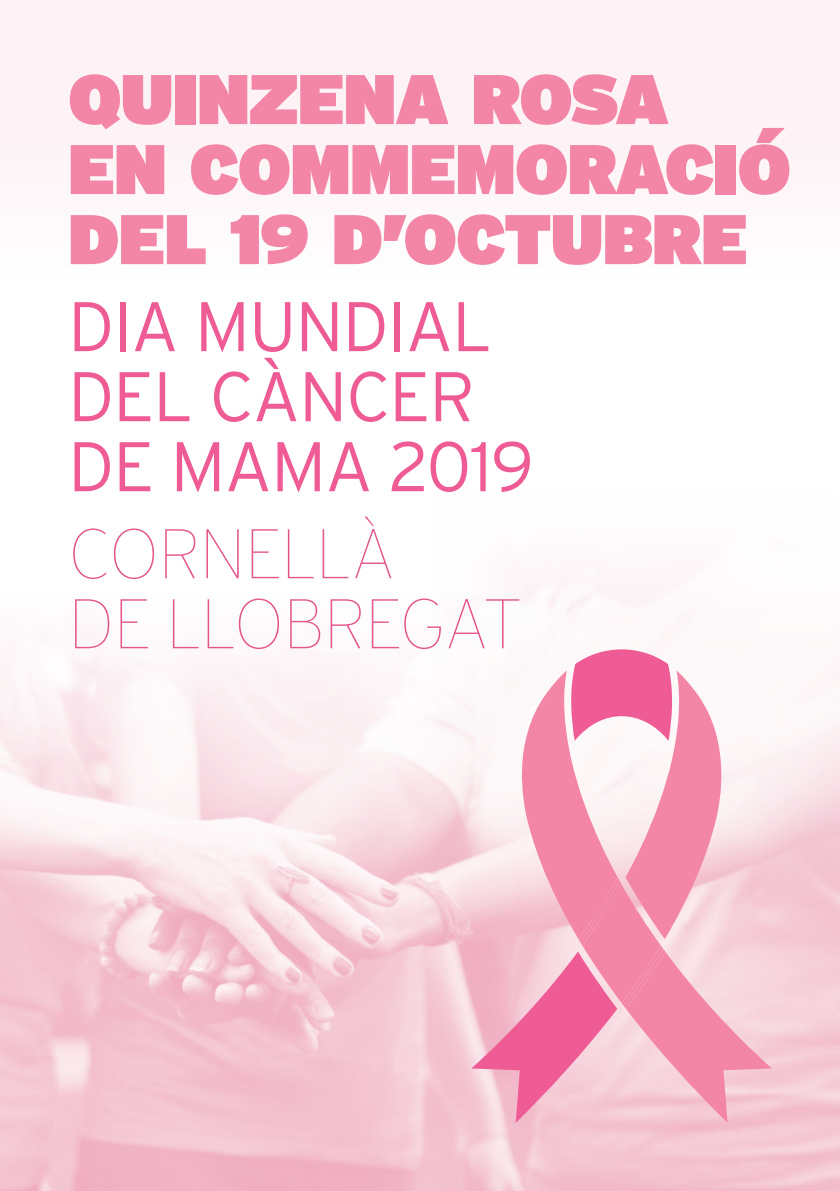
<style>
.page{position:relative;width:840px;height:1191px;background:#fff}
.page>*{position:absolute;margin:0;border:0;box-sizing:border-box;transform-origin:0 0}
.t1{font:900 70px/70px "Interstate";letter-spacing:-.015em;color:#f386a7}
.t2{font:300 70px/70px "Interstate";letter-spacing:-.015em;color:#ef5b94}
.t3{font:100 70px/70px "Interstate";letter-spacing:-.015em;color:#e3558c}
</style>
<div class="page">
<img style="left:0;top:631px;width:839px;height:560px">
<img style="left:414px;top:576px;width:425px;height:321px">
<svg style="left:471px;top:649px;width:300px;height:474px"></svg>
<div style="left:0;top:0;width:839px;height:283px;background:#fdf3f6"></div>
<p class="t1" style="left:68px;top:62px;width:724px">QUINZENA ROSA<br>EN COMMEMORACIÓ<br>DEL 19 D’OCTUBRE</p>
<p class="t2" style="left:68px;top:291px;width:467px">DIA MUNDIAL<br>DEL CÀNCER<br>DE MAMA 2019</p>
<p class="t3" style="left:68px;top:519px;width:456px">CORNELLÀ<br>DE LLOBREGAT</p>
</div>
